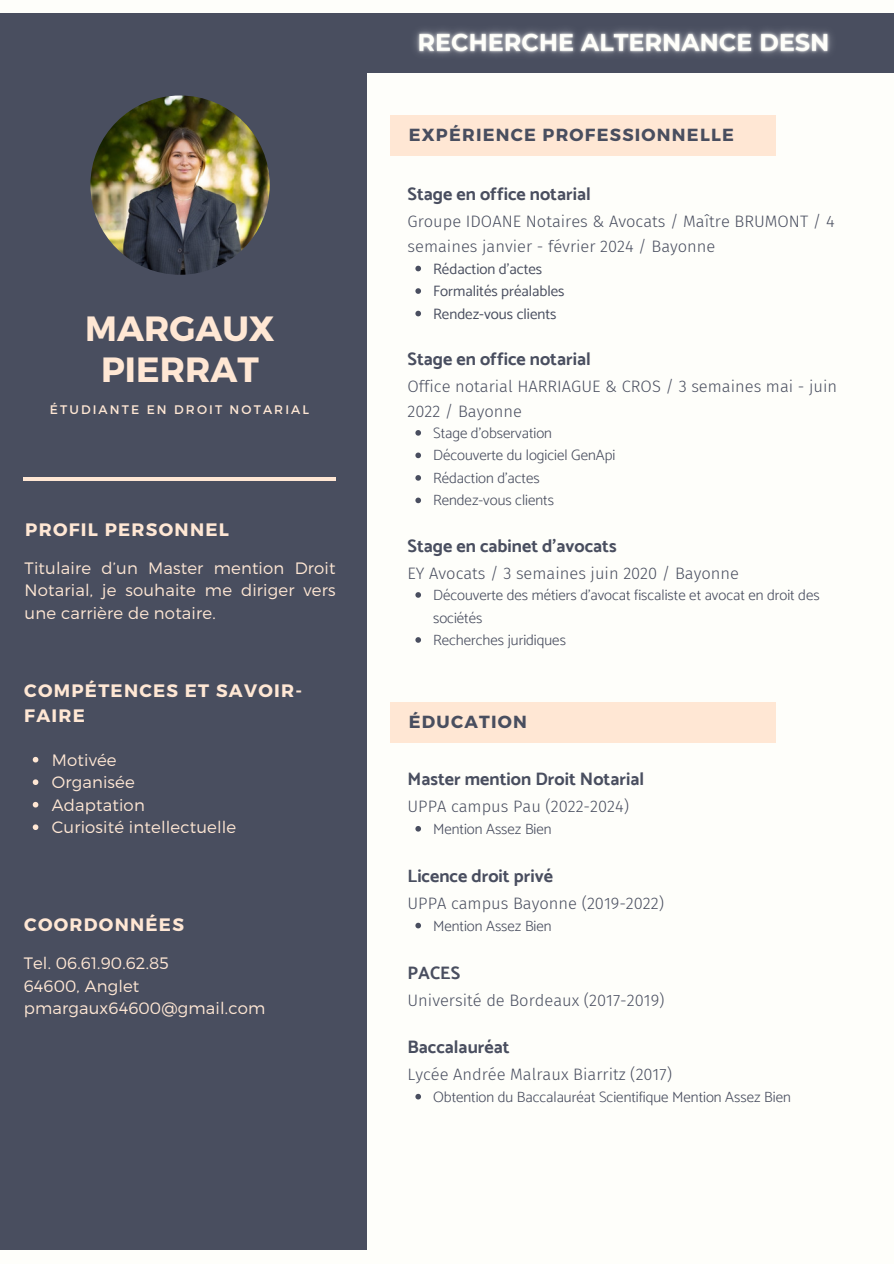
<style>
.page{position:relative;width:894px;height:1264px;background:#fff}
.page>*{position:absolute;margin:0;border:0;box-sizing:border-box;transform-origin:0 0}
.t1{font:700 34.95px/41.7px "Montserrat";color:#ffe7d4;text-align:center}
.t2{font:700 18px "Catamaran";color:#494e5f}
.t3{font:700 18px/24.8px "Montserrat";letter-spacing:.07em;color:#ffe7d4}
.t4{font:700 17.55px "Montserrat";letter-spacing:.07em;color:#494e5f}
.t5{font:300 16.5px/24.8px "Fira Sans";color:#494e5f}
.t6{font:300 16.5px/22.5px "Montserrat";letter-spacing:.01em;color:#ffe7d4;text-align:justify}
.t7{font:300 15px/22.5px "Catamaran";color:#494e5f}
.t8{font:15px "Catamaran";color:#494e5f}
.t9{font:12.45px "Montserrat";letter-spacing:.17em;color:#ffe7d4}
</style>
<div class="page">
<div style="left:0;top:0;width:893px;height:1263px;background:#fefefa"></div>
<div style="left:0;top:14px;width:366px;height:1235px;background:#494e5f"></div>
<div style="left:390px;top:115px;width:385px;height:41px;background:#ffe7d4"></div>
<svg style="left:33px;top:757px;width:5px;height:5px"></svg>
<svg style="left:33px;top:779px;width:5px;height:6px"></svg>
<svg style="left:33px;top:802px;width:5px;height:5px"></svg>
<svg style="left:33px;top:824px;width:5px;height:6px"></svg>
<hr style="left:24px;top:477px;width:312px;height:3px;background:#ffe7d4">
<div style="left:390px;top:702px;width:385px;height:41px;background:#ffe7d4"></div>
<img style="left:90px;top:95px;width:179px;height:180px;border-radius:50%">
<div style="left:0;top:13px;width:893px;height:59px;background:#494e5f"></div>
<svg style="left:415px;top:826px;width:6px;height:5px"></svg>
<svg style="left:415px;top:922px;width:6px;height:6px"></svg>
<svg style="left:415px;top:1093px;width:6px;height:6px"></svg>
<svg style="left:415px;top:266px;width:6px;height:5px"></svg>
<svg style="left:415px;top:288px;width:6px;height:6px"></svg>
<svg style="left:415px;top:311px;width:6px;height:5px"></svg>
<svg style="left:415px;top:430px;width:6px;height:5px"></svg>
<svg style="left:415px;top:452px;width:6px;height:6px"></svg>
<svg style="left:415px;top:475px;width:6px;height:5px"></svg>
<svg style="left:415px;top:497px;width:6px;height:6px"></svg>
<svg style="left:415px;top:592px;width:6px;height:5px"></svg>
<svg style="left:415px;top:637px;width:6px;height:5px"></svg>
<img style="left:398px;top:32px;width:451px;height:41px">
<img style="left:417px;top:29px;width:411px;height:29px">
<h1 class="t1" style="left:85px;top:305px;width:191px">MARGAUX<br>PIERRAT</h1>
<p class="t9" style="left:50px;top:401px;width:261px">ÉTUDIANTE EN DROIT NOTARIAL</p>
<h3 class="t3" style="left:25px;top:516px;width:205px">PROFIL PERSONNEL</h3>
<h4 class="t6" style="left:25px;top:556px;width:312px">Titulaire d’un Master mention Droit Notarial, je souhaite me diriger vers une carrière de notaire.</h4>
<h3 class="t3" style="left:24px;top:677px;width:279px">COMPÉTENCES ET SAVOIR-<br>FAIRE</h3>
<p class="t6" style="left:52px;top:748px;width:66px">Motivée</p>
<p class="t6" style="left:52px;top:770px;width:84px">Organisée</p>
<p class="t6" style="left:52px;top:793px;width:94px">Adaptation</p>
<p class="t6" style="left:52px;top:815px;width:186px">Curiosité intellectuelle</p>
<h3 class="t3" style="left:24px;top:911px;width:161px">COORDONNÉES</h3>
<h4 class="t6" style="left:24px;top:951px;width:243px;text-align:left">Tel. 06.61.90.62.85<br>64600, Anglet pmargaux64600@gmail.com</h4>
<p class="t4" style="left:409px;top:123px;width:326px">EXPÉRIENCE PROFESSIONNELLE</p>
<p class="t2" style="left:407px;top:184px;width:185px">Stage en office notarial</p>
<p class="t5" style="left:407px;top:209px;width:428px">Groupe IDOANE Notaires &amp; Avocats / Maître BRUMONT / 4 semaines janvier - février 2024 / Bayonne</p>
<h4 class="t8" style="left:433px;top:260px;width:111px">Rédaction d’actes</h4>
<p class="t8" style="left:433px;top:282px;width:133px">Formalités préalables</p>
<p class="t8" style="left:433px;top:305px;width:125px">Rendez-vous clients</p>
<h3 class="t2" style="left:407px;top:348px;width:185px">Stage en office notarial</h3>
<h3 class="t5" style="left:407px;top:374px;width:431px">Office notarial HARRIAGUE &amp; CROS / 3 semaines mai - juin<br>2022 / Bayonne</h3>
<h4 class="t7" style="left:433px;top:421px;width:120px">Stage d’observation</h4>
<p class="t7" style="left:433px;top:444px;width:184px">Découverte du logiciel GenApi</p>
<h4 class="t7" style="left:433px;top:466px;width:108px">Rédaction d’actes</h4>
<p class="t7" style="left:433px;top:489px;width:122px">Rendez-vous clients</p>
<h4 class="t2" style="left:407px;top:535px;width:211px">Stage en cabinet d’avocats</h4>
<h4 class="t5" style="left:407px;top:560px;width:333px">EY Avocats / 3 semaines juin 2020 / Bayonne</h4>
<h4 class="t7" style="left:433px;top:583px;width:388px">Découverte des métiers d’avocat fiscaliste et avocat en droit des sociétés</h4>
<p class="t7" style="left:433px;top:628px;width:134px">Recherches juridiques</p>
<h3 class="t4" style="left:409px;top:710px;width:120px">ÉDUCATION</h3>
<p class="t2" style="left:407px;top:768px;width:238px">Master mention Droit Notarial</p>
<p class="t5" style="left:407px;top:794px;width:223px">UPPA campus Pau (2022-2024)</p>
<p class="t7" style="left:433px;top:817px;width:120px">Mention Assez Bien</p>
<p class="t2" style="left:407px;top:865px;width:147px">Licence droit privé</p>
<p class="t5" style="left:407px;top:891px;width:258px">UPPA campus Bayonne (2019-2022)</p>
<h4 class="t7" style="left:433px;top:914px;width:120px">Mention Assez Bien</h4>
<p class="t2" style="left:407px;top:962px;width:54px">PACES</p>
<p class="t5" style="left:407px;top:988px;width:258px">Université de Bordeaux (2017-2019)</p>
<p class="t2" style="left:407px;top:1036px;width:104px">Baccalauréat</p>
<p class="t5" style="left:407px;top:1062px;width:266px">Lycée Andrée Malraux Biarritz (2017)</p>
<p class="t7" style="left:433px;top:1085px;width:359px">Obtention du Baccalauréat Scientifique Mention Assez Bien</p>
</div>
